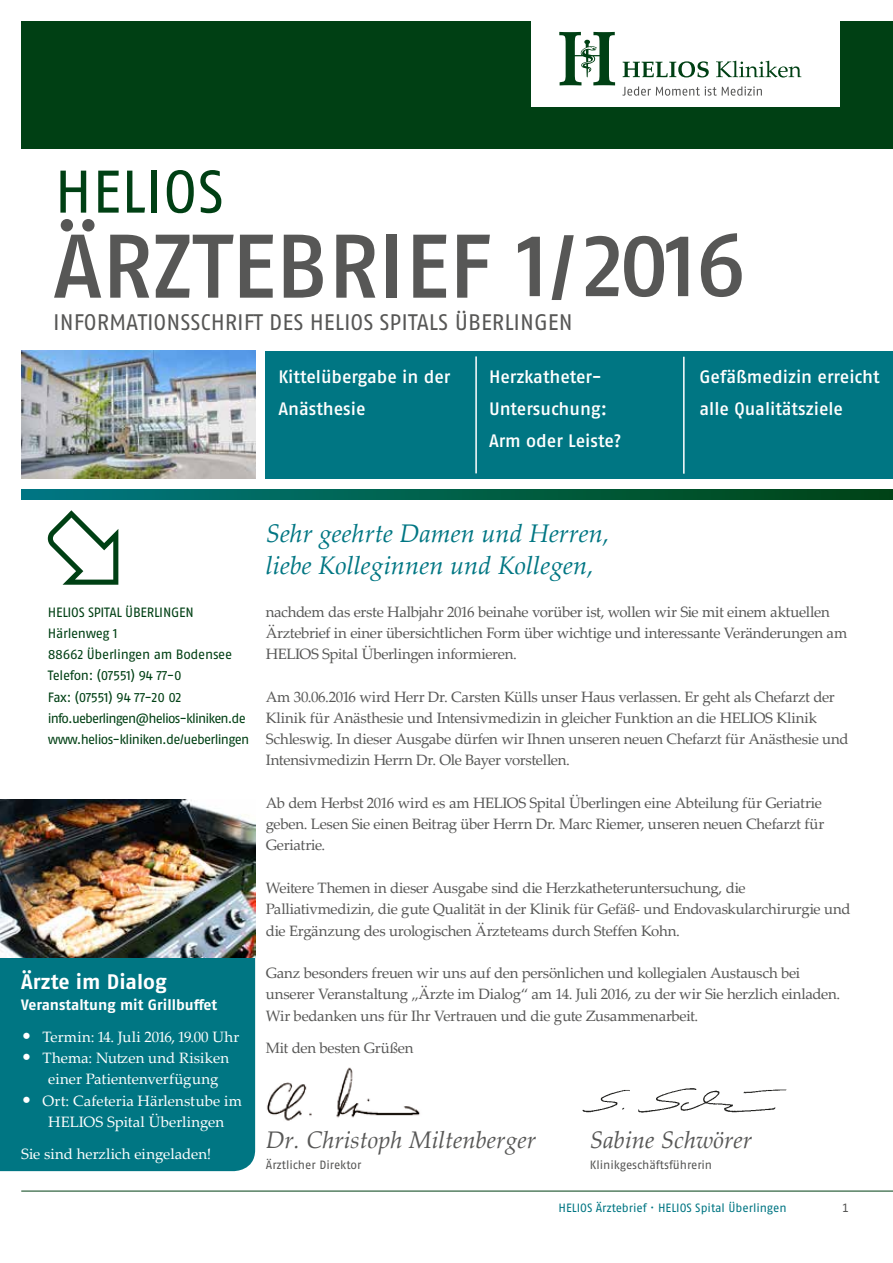
<style>
.page{position:relative;width:893px;height:1263px;background:#fff}
.page>*{position:absolute;margin:0;border:0;box-sizing:border-box;transform-origin:0 0}
.t1{font:500 90px "Fago Pro";color:#575756}
.t2{font:60px "Fago Pro";color:#004014}
.t3{font:italic 25.5px/32px "Palatino Linotype";color:#007683}
.t4{font:italic 24px "Palatino Linotype";color:#575756}
.t5{font:22.5px "Fago Pro";color:#575756}
.t6{font:700 21px "Fago Pro";color:#fff}
.t7{font:500 18px/32px "Fago Pro";color:#fff}
.t8{font:15px/21.3px "Palatino Linotype";letter-spacing:-.025em;color:#575756}
.t9{font:15px/21.3px "Palatino Linotype";color:#fff}
.t10{font:700 15px "Fago Pro";letter-spacing:-.005em;color:#fff}
.t11{font:13.5px/21.3px "Fago Pro";letter-spacing:-.04em;color:#004014}
.t12{font:12px "Fago Pro";letter-spacing:-.005em;color:#575756}
.t13{font:12px "Fago Pro";color:#007683}
.s1{font-size:18px}
</style>
<div class="page">
<div style="left:21px;top:21px;width:872px;height:128px;background:#004014"></div>
<hr style="left:21px;top:1191px;width:872px;height:1px;background:#004014">
<div style="left:531px;top:0;width:309px;height:106px;background:#fff"></div>
<svg style="left:623px;top:61px;width:86px;height:16px"></svg>
<svg style="left:716px;top:61px;width:85px;height:17px"></svg>
<svg style="left:559px;top:32px;width:56px;height:53px"></svg>
<svg style="left:622px;top:86px;width:140px;height:10px"></svg>
<svg style="left:21px;top:489px;width:872px;height:11px;background:#005f4a"></svg>
<img style="left:21px;top:351px;width:234px;height:127px">
<svg style="left:48px;top:510px;width:70px;height:75px"></svg>
<img style="left:267px;top:1067px;width:153px;height:54px">
<img style="left:582px;top:1088px;width:205px;height:25px">
<div style="left:0;top:957px;width:255px;height:214px;background:#007683"></div>
<img style="left:0;top:799px;width:255px;height:158px">
<div style="left:266px;top:352px;width:627px;height:127px;background:#007683"></div>
<hr style="left:475px;top:356px;width:2px;height:117px;background:#fff">
<hr style="left:683px;top:357px;width:2px;height:117px;background:#fff">
<h2 class="t2" style="left:54px;top:156px;width:171px">HELIOS</h2>
<h1 class="t1" style="left:53px;top:212px;width:695px">ÄRZTEBRIEF 1/ 2016</h1>
<h3 class="t5" style="left:53px;top:308px;width:521px">INFORMATIONSSCHRIFT DES HELIOS SPITALS ÜBERLINGEN</h3>
<p class="t7" style="left:279px;top:360px;width:173px">Kittelübergabe in der<br>Anästhesie</p>
<p class="t7" style="left:489px;top:360px;width:134px">Herzkatheter-<br>Untersuchung:<br>Arm oder Leiste?</p>
<p class="t7" style="left:699px;top:360px;width:182px">Gefäßmedizin erreicht alle Qualitätsziele</p>
<p class="t11" style="left:48px;top:601px;width:203px">HELIOS SPITAL ÜBERLINGEN<br>Härlenweg 1<br>88662 Überlingen am Bodensee<br>Telefon: (07551) 94 77-0<br>Fax: (07551) 94 77-20 02 info.ueberlingen@helios-kliniken.de www.helios-kliniken.de/ueberlingen</p>
<h3 class="t6" style="left:21px;top:969px;width:147px">Ärzte im Dialog</h3>
<p class="t10" style="left:21px;top:996px;width:197px">Veranstaltung mit Grillbuffet</p>
<p class="t9" style="left:21px;top:1025px;width:220px"><span class="s1">•</span> Termin: 14. Juli 2016, 19.00 Uhr</p>
<p class="t9" style="left:48px;top:1047px;width:182px;text-indent:-27px"><span class="s1">•</span> Thema: Nutzen und Risiken einer Patientenverfügung</p>
<p class="t9" style="left:48px;top:1089px;width:195px;text-indent:-27px"><span class="s1">•</span> Ort: Cafeteria Härlenstube im<br>HELIOS Spital Überlingen</p>
<p class="t9" style="left:21px;top:1142px;width:191px">Sie sind herzlich eingeladen!</p>
<h3 class="t3" style="left:266px;top:516px;width:345px">Sehr geehrte Damen und Herren, liebe Kolleginnen und Kollegen,</h3>
<p class="t8" style="left:266px;top:600px;width:583px">nachdem das erste Halbjahr 2016 beinahe vorüber ist, wollen wir Sie mit einem aktuellen<br>Ärztebrief in einer übersichtlichen Form über wichtige und interessante Veränderungen am<br>HELIOS Spital Überlingen informieren.</p>
<p class="t8" style="left:266px;top:685px;width:584px">Am 30.06.2016 wird Herr Dr. Carsten Külls unser Haus verlassen. Er geht als Chefarzt der Klinik für Anästhesie und Intensivmedizin in gleicher Funktion an die HELIOS Klinik Schleswig. In dieser Ausgabe dürfen wir Ihnen unseren neuen Chefarzt für Anästhesie und Intensivmedizin Herrn Dr. Ole Bayer vorstellen.</p>
<p class="t8" style="left:266px;top:792px;width:560px">Ab dem Herbst 2016 wird es am HELIOS Spital Überlingen eine Abteilung für Geriatrie geben. Lesen Sie einen Beitrag über Herrn Dr. Marc Riemer, unseren neuen Chefarzt für<br>Geriatrie.</p>
<p class="t8" style="left:266px;top:877px;width:586px">Weitere Themen in dieser Ausgabe sind die Herzkatheteruntersuchung, die<br>Palliativmedizin, die gute Qualität in der Klinik für Gefäß- und Endovaskularchirurgie und die Ergänzung des urologischen Ärzteteams durch Steffen Kohn.</p>
<p class="t8" style="left:266px;top:962px;width:576px">Ganz besonders freuen wir uns auf den persönlichen und kollegialen Austausch bei unserer Veranstaltung „Ärzte im Dialog“ am 14. Juli 2016, zu der wir Sie herzlich einladen.<br>Wir bedanken uns für Ihr Vertrauen und die gute Zusammenarbeit.</p>
<p class="t8" style="left:266px;top:1036px;width:149px">Mit den besten Grüßen</p>
<h3 class="t4" style="left:266px;top:1123px;width:272px">Dr. Christoph Miltenberger</h3>
<h3 class="t4" style="left:590px;top:1123px;width:164px">Sabine Schwörer</h3>
<p class="t12" style="left:266px;top:1158px;width:97px">Ärztlicher Direktor</p>
<p class="t12" style="left:590px;top:1158px;width:124px">Klinikgeschäftsführerin</p>
<p class="t13" style="left:558px;top:1200px;width:230px">HELIOS Ärztebrief · HELIOS Spital Überlingen</p>
<p class="t12" style="left:842px;top:1200px;width:8px">1</p>
</div>
